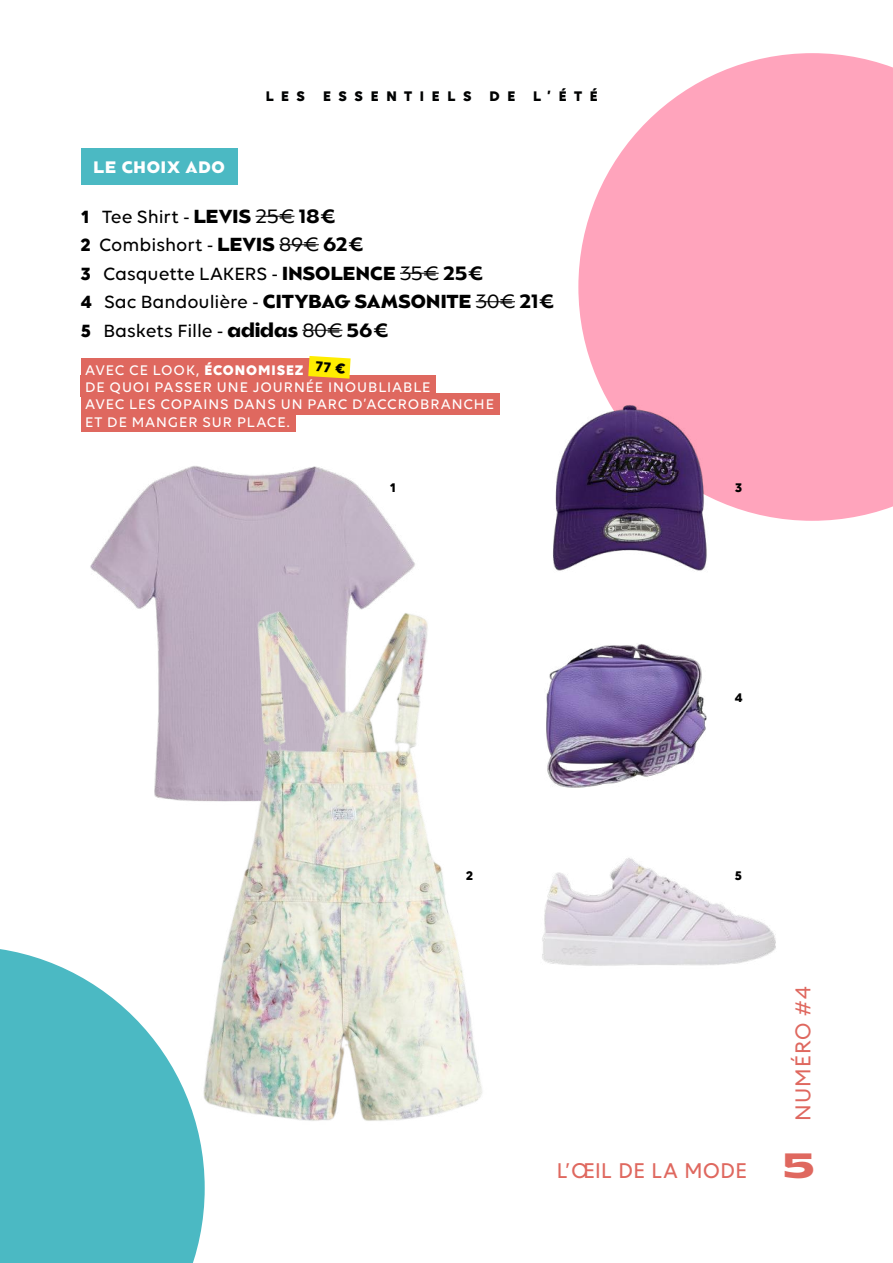
<style>
.page{position:relative;width:893px;height:1263px;background:#fff}
.page>*{position:absolute;margin:0;border:0;box-sizing:border-box;transform-origin:0 0}
.t1{font:800 35.1px "Matrice";color:#df685f}
.t2{font:21px "Euclid Circular A";letter-spacing:.05em;color:#df685f}
.t3{font:20.55px "Basetica";letter-spacing:.05em;color:#df685f}
.t4{font:500 19.05px/28.5px "Volte";letter-spacing:-.005em;color:#000}
.t5{font:700 18.75px "Balgin";color:#000}
.t6{font:700 16.5px "Balgin";letter-spacing:.05em;color:#fff}
.t7{font:500 15px/17.2px "Volte";letter-spacing:.06em;color:#fff}
.t8{font:700 15px "Volte";letter-spacing:.515em;color:#010202}
.t9{font:700 13.5px "Volte";color:#000}
.s1{font-weight:700;font-size:19.2px}
.s2{font-family:"Balgin";font-weight:700;font-size:18.75px}
.s3{font-family:"Balgin";font-weight:300;font-size:19.2px}
.s4{font-family:"Balgin";font-weight:600;font-size:19.2px}
.s5{font-weight:700}
.s6{font-family:"Volte";font-size:19.2px}
.s7{font-family:"Volte";font-weight:500;font-size:19.05px}
.s8{font-weight:300;font-size:19.2px}
.s9{font-weight:600;font-size:19.2px}
</style>
<div class="page">
<svg style="left:578px;top:53px;width:315px;height:468px;background:#ffadc3"></svg>
<svg style="left:0;top:949px;width:205px;height:314px;background:#5ec0c9"></svg>
<img style="left:542px;top:858px;width:234px;height:108px">
<img style="left:553px;top:395px;width:170px;height:176px">
<img style="left:90px;top:466px;width:325px;height:332px">
<img style="left:160px;top:592px;width:323px;height:553px">
<img style="left:546px;top:644px;width:160px;height:144px">
<div style="left:81px;top:149px;width:157px;height:36px;background:#4bb9c3"></div>
<div style="left:81px;top:358px;width:228px;height:22px;background:#df685f"></div>
<div style="left:81px;top:376px;width:355px;height:21px;background:#df685f"></div>
<div style="left:81px;top:393px;width:418px;height:21px;background:#df685f"></div>
<div style="left:81px;top:410px;width:215px;height:22px;background:#df685f"></div>
<hr style="left:256px;top:216px;width:38px;height:1px;background:#000">
<hr style="left:279px;top:244px;width:40px;height:1px;background:#000">
<hr style="left:400px;top:273px;width:39px;height:1px;background:#000">
<hr style="left:476px;top:301px;width:39px;height:1px;background:#000">
<hr style="left:302px;top:330px;width:40px;height:1px;background:#000">
<svg style="left:308px;top:356px;width:43px;height:23px"></svg>
<p class="t6" style="left:94px;top:156px;width:133px">LE CHOIX ADO</p>
<p class="t8" style="left:266px;top:87px;width:333px">LES ESSENTIELS DE L’ÉTÉ</p>
<p class="t4" style="left:81px;top:202px;width:403px"><span class="s1">1</span> Tee Shirt - <span class="s2">LEVIS</span> <span class="s3">25€</span> <span class="s4">18€<br></span><span class="s5">2</span> Combishort - <span class="s2">LEVIS</span> <span class="s3">89€</span> <span class="s4">62€<br></span><span class="s1">3</span> Casquette LAKERS - <span class="s2">INSOLENCE</span> <span class="s3">35€</span> <span class="s4">25€</span></p>
<p class="t5" style="left:81px;top:289px;width:474px"><span class="s6">4</span> <span class="s7">Sac Bandoulière -</span> CITYBAG SAMSONITE <span class="s8">30€</span> <span class="s9">21€</span></p>
<p class="t4" style="left:81px;top:316px;width:309px"><span class="s1">5</span> Baskets Fille - <span class="s2">adidas</span> <span class="s3">80€</span> <span class="s4">56€</span></p>
<p class="t7" style="left:85px;top:361px;width:410px">AVEC CE LOOK, <span class="s5">ÉCONOMISEZ<br></span>DE QUOI PASSER UNE JOURNÉE INOUBLIABLE<br>AVEC LES COPAINS DANS UN PARC D’ACCROBRANCHE<br>ET DE MANGER SUR PLACE.</p>
<p class="t9" style="left:390px;top:479px;width:8px">1</p>
<p class="t9" style="left:735px;top:479px;width:8px">3</p>
<p class="t9" style="left:735px;top:689px;width:9px">4</p>
<p class="t9" style="left:466px;top:868px;width:8px">2</p>
<p class="t9" style="left:735px;top:868px;width:9px">5</p>
<h3 class="t3" style="left:557px;top:1157px;width:191px">L’ŒIL DE LA MODE</h3>
<h2 class="t2" style="left:789px;top:1120px;width:136px;rotate:-90deg">NUMÉRO #4</h2>
<h1 class="t1" style="left:784px;top:1138px;width:32px">5</h1>
</div>
